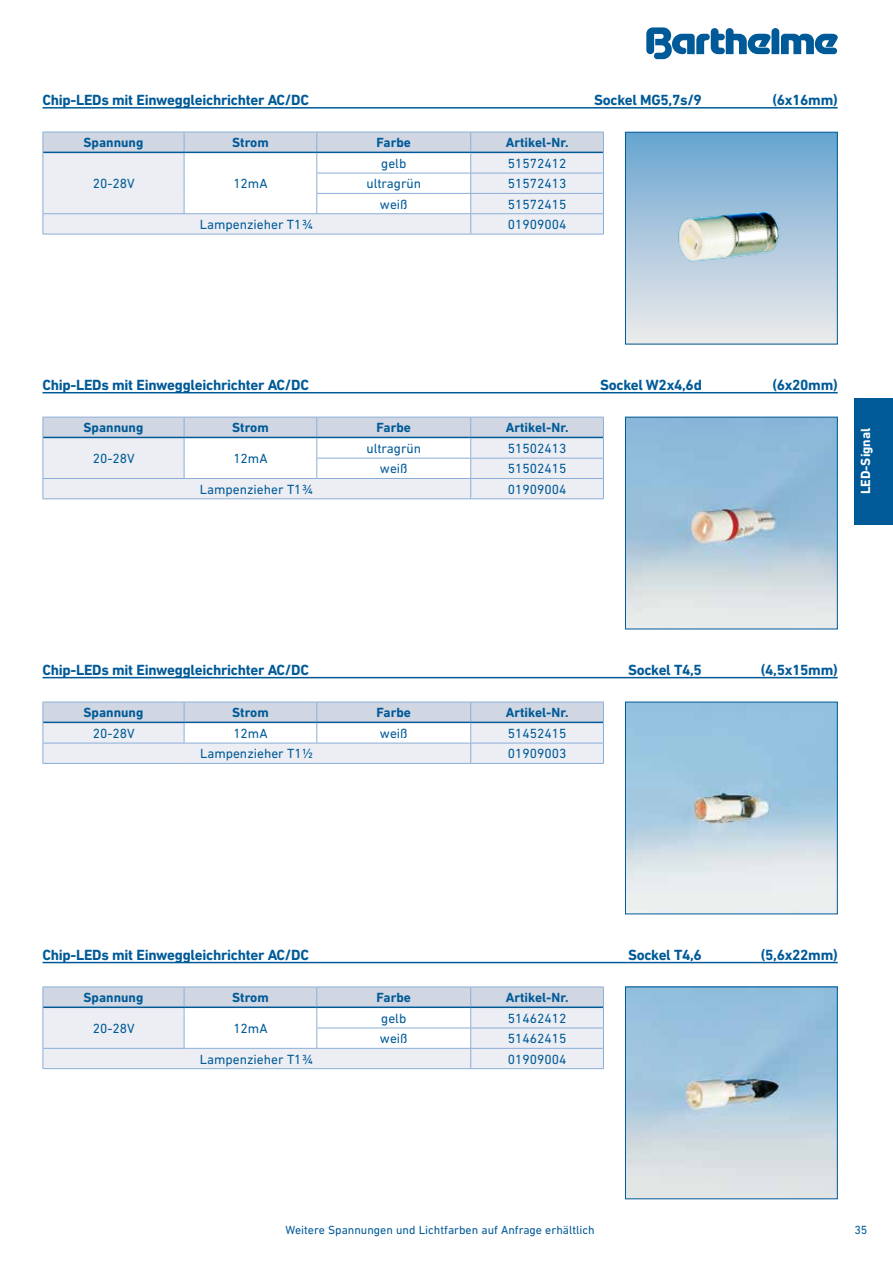
<style>
.page{position:relative;width:893px;height:1263px;background:#fff}
.page>*{position:absolute;margin:0;border:0;box-sizing:border-box;transform-origin:0 0}
.t1{font:700 15px "DIN Next LT Pro";letter-spacing:-.02em;color:#005a98}
.t2{font:13.5px "DIN Next LT Pro";color:#005a98}
.t3{font:700 13.5px "DIN Next LT Pro";color:#005a98}
.t4{font:700 13.5px "DIN Next LT Pro";color:#fff}
.t5{font:12px "DIN Next LT Pro";color:#005a98}
</style>
<div class="page">
<svg style="left:646px;top:27px;width:192px;height:32px"></svg>
<div style="left:854px;top:398px;width:39px;height:126px;background:#005a98"></div>
<img style="left:627px;top:988px;width:209px;height:209px">
<div style="left:625px;top:986px;width:213px;height:213px;border:1px solid #005a98"></div>
<img style="left:627px;top:704px;width:209px;height:208px">
<div style="left:625px;top:702px;width:213px;height:212px;border:1px solid #005a98"></div>
<img style="left:627px;top:419px;width:209px;height:208px">
<div style="left:625px;top:417px;width:213px;height:212px;border:1px solid #005a98"></div>
<svg style="left:43px;top:417px;width:561px;height:82px"></svg>
<hr style="left:43px;top:392px;width:795px;height:1px;background:#005a98">
<hr style="left:43px;top:962px;width:795px;height:1px;background:#005a98">
<hr style="left:43px;top:986px;width:141px;height:1px;background:#8baed7">
<hr style="left:184px;top:986px;width:133px;height:1px;background:#8baed7">
<hr style="left:317px;top:986px;width:154px;height:1px;background:#8baed7">
<hr style="left:471px;top:986px;width:133px;height:1px;background:#8baed7">
<svg style="left:43px;top:987px;width:561px;height:82px"></svg>
<hr style="left:43px;top:763px;width:141px;height:1px;background:#8baed7">
<hr style="left:184px;top:763px;width:133px;height:1px;background:#8baed7">
<hr style="left:317px;top:763px;width:154px;height:1px;background:#8baed7">
<hr style="left:471px;top:763px;width:133px;height:1px;background:#8baed7">
<svg style="left:43px;top:702px;width:561px;height:61px;background:#dde3ec"></svg>
<hr style="left:43px;top:677px;width:795px;height:1px;background:#005a98">
<hr style="left:43px;top:107px;width:795px;height:2px;background:#005a98">
<hr style="left:43px;top:234px;width:141px;height:1px;background:#8baed7">
<hr style="left:184px;top:234px;width:133px;height:1px;background:#8baed7">
<hr style="left:317px;top:234px;width:154px;height:1px;background:#8baed7">
<hr style="left:471px;top:234px;width:133px;height:1px;background:#8baed7">
<svg style="left:43px;top:132px;width:561px;height:102px"></svg>
<div style="left:625px;top:132px;width:212px;height:212px;background:linear-gradient(to bottom,#68a5d1,#efebeb)"></div>
<img style="left:661px;top:187px;width:141px;height:103px">
<div style="left:625px;top:132px;width:213px;height:212px;border:1px solid #005a98"></div>
<p class="t1" style="left:43px;top:91px;width:268px">Chip-LEDs mit Einweggleichrichter AC/DC</p>
<p class="t1" style="left:594px;top:91px;width:109px">Sockel MG5,7s/9</p>
<p class="t1" style="left:772px;top:91px;width:67px">(6x16mm)</p>
<p class="t3" style="left:84px;top:135px;width:61px">Spannung</p>
<p class="t3" style="left:232px;top:135px;width:38px">Strom</p>
<p class="t3" style="left:377px;top:135px;width:36px">Farbe</p>
<p class="t3" style="left:506px;top:135px;width:65px">Artikel-Nr.</p>
<p class="t2" style="left:93px;top:176px;width:43px">20-28V</p>
<p class="t2" style="left:233px;top:176px;width:36px">12mA</p>
<p class="t2" style="left:381px;top:156px;width:27px">gelb</p>
<p class="t2" style="left:508px;top:156px;width:60px">51572412</p>
<p class="t2" style="left:366px;top:176px;width:56px">ultragrün</p>
<p class="t2" style="left:508px;top:176px;width:60px">51572413</p>
<p class="t2" style="left:380px;top:196px;width:29px">weiß</p>
<p class="t2" style="left:508px;top:196px;width:60px">51572415</p>
<p class="t2" style="left:200px;top:217px;width:115px">Lampenzieher T1¾</p>
<p class="t2" style="left:508px;top:217px;width:60px">01909004</p>
<p class="t1" style="left:43px;top:376px;width:268px">Chip-LEDs mit Einweggleichrichter AC/DC</p>
<p class="t1" style="left:600px;top:376px;width:103px">Sockel W2x4,6d</p>
<p class="t1" style="left:772px;top:376px;width:67px">(6x20mm)</p>
<p class="t3" style="left:84px;top:420px;width:61px">Spannung</p>
<p class="t3" style="left:232px;top:420px;width:38px">Strom</p>
<p class="t3" style="left:377px;top:420px;width:36px">Farbe</p>
<p class="t3" style="left:506px;top:420px;width:65px">Artikel-Nr.</p>
<p class="t2" style="left:93px;top:451px;width:43px">20-28V</p>
<p class="t2" style="left:233px;top:451px;width:36px">12mA</p>
<p class="t2" style="left:366px;top:441px;width:56px">ultragrün</p>
<p class="t2" style="left:508px;top:441px;width:60px">51502413</p>
<p class="t2" style="left:380px;top:461px;width:29px">weiß</p>
<p class="t2" style="left:508px;top:461px;width:60px">51502415</p>
<p class="t2" style="left:200px;top:481px;width:115px">Lampenzieher T1¾</p>
<p class="t2" style="left:508px;top:481px;width:60px">01909004</p>
<p class="t4" style="left:858px;top:494px;width:68px;rotate:-90deg">LED-Signal</p>
<p class="t1" style="left:43px;top:661px;width:268px">Chip-LEDs mit Einweggleichrichter AC/DC</p>
<p class="t1" style="left:628px;top:661px;width:75px">Sockel T4,5</p>
<p class="t1" style="left:761px;top:661px;width:78px">(4,5x15mm)</p>
<p class="t3" style="left:84px;top:705px;width:61px">Spannung</p>
<p class="t3" style="left:232px;top:705px;width:38px">Strom</p>
<p class="t3" style="left:377px;top:705px;width:36px">Farbe</p>
<p class="t3" style="left:506px;top:705px;width:65px">Artikel-Nr.</p>
<p class="t2" style="left:93px;top:726px;width:43px">20-28V</p>
<p class="t2" style="left:233px;top:726px;width:36px">12mA</p>
<p class="t2" style="left:380px;top:726px;width:29px">weiß</p>
<p class="t2" style="left:508px;top:726px;width:60px">51452415</p>
<p class="t2" style="left:200px;top:746px;width:115px">Lampenzieher T1½</p>
<p class="t2" style="left:508px;top:746px;width:60px">01909003</p>
<p class="t1" style="left:43px;top:946px;width:268px">Chip-LEDs mit Einweggleichrichter AC/DC</p>
<p class="t1" style="left:628px;top:946px;width:75px">Sockel T4,6</p>
<p class="t1" style="left:761px;top:946px;width:78px">(5,6x22mm)</p>
<p class="t3" style="left:84px;top:990px;width:61px">Spannung</p>
<p class="t3" style="left:232px;top:990px;width:38px">Strom</p>
<p class="t3" style="left:377px;top:990px;width:36px">Farbe</p>
<p class="t3" style="left:506px;top:990px;width:65px">Artikel-Nr.</p>
<p class="t2" style="left:93px;top:1021px;width:43px">20-28V</p>
<p class="t2" style="left:233px;top:1021px;width:36px">12mA</p>
<p class="t2" style="left:381px;top:1010px;width:27px">gelb</p>
<p class="t2" style="left:508px;top:1010px;width:60px">51462412</p>
<p class="t2" style="left:380px;top:1031px;width:29px">weiß</p>
<p class="t2" style="left:508px;top:1031px;width:60px">51462415</p>
<p class="t2" style="left:200px;top:1051px;width:115px">Lampenzieher T1¾</p>
<p class="t2" style="left:508px;top:1051px;width:60px">01909004</p>
<p class="t5" style="left:286px;top:1223px;width:311px">Weitere Spannungen und Lichtfarben auf Anfrage erhältlich</p>
<p class="t5" style="left:854px;top:1223px;width:15px">35</p>
</div>
